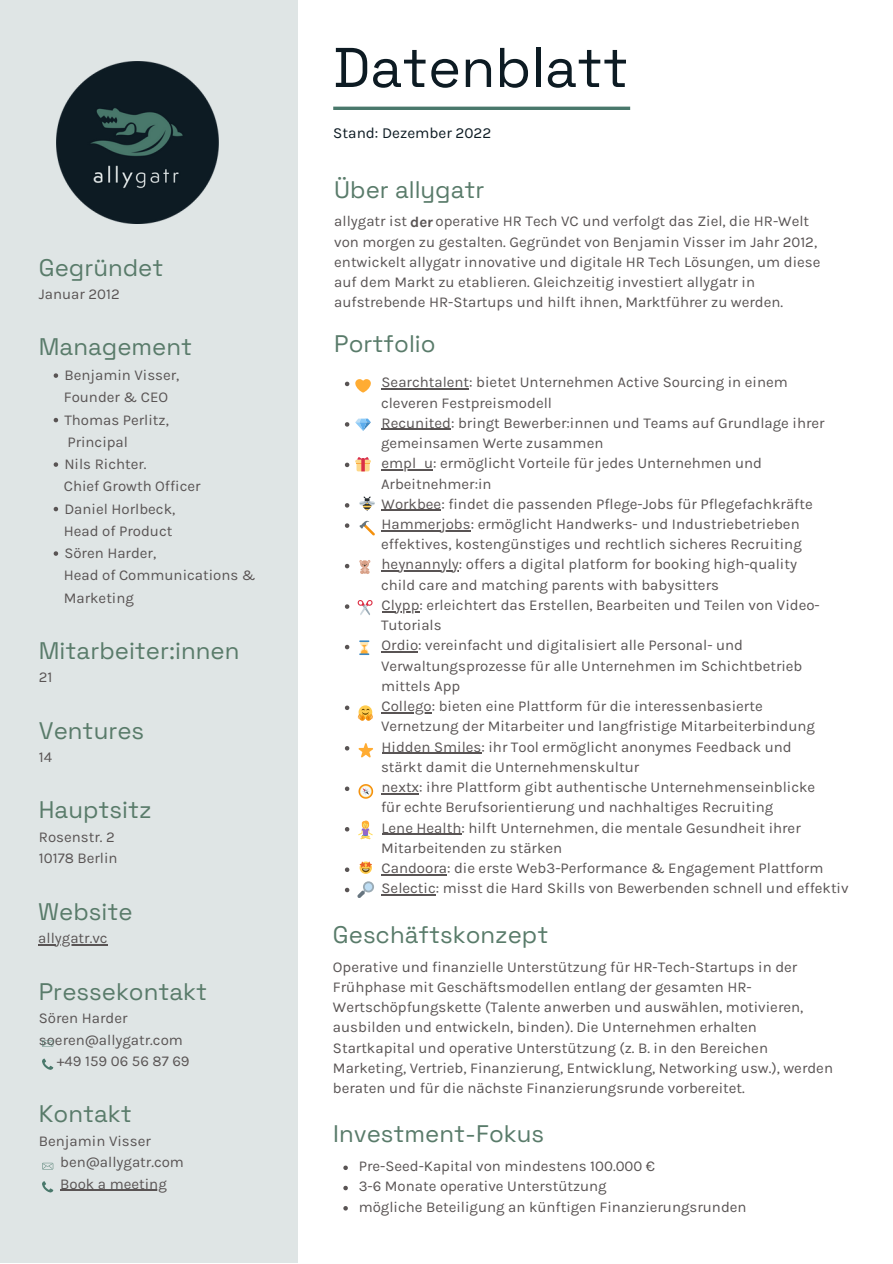
<style>
.page{position:relative;width:893px;height:1264px;background:#fff}
.page>*{position:absolute;margin:0;border:0;box-sizing:border-box;transform-origin:0 0}
.t1{font:55.8px "Space Grotesk";color:#0d1b23}
.t2{font:24px "Space Grotesk";color:#597b6a}
.t3{font:15.3px "Karla";color:#0d1b23}
.t4{font:15px/20.2px "Karla";color:#595454}
.s1{font-weight:700}
</style>
<div class="page">
<div style="left:0;top:0;width:298px;height:1262px;background:#dfe5e5"></div>
<hr style="left:333px;top:107px;width:297px;height:3px;background:#49786b">
<hr style="left:60px;top:1189px;width:107px;height:1px;background:#595454">
<svg style="left:42px;top:1181px;width:11px;height:11px"></svg>
<svg style="left:42px;top:1162px;width:11px;height:7px"></svg>
<svg style="left:42px;top:1058px;width:11px;height:11px"></svg>
<svg style="left:42px;top:1040px;width:11px;height:6px"></svg>
<img style="left:56px;top:61px;width:162px;height:162px">
<svg style="left:345px;top:381px;width:4px;height:5px"></svg>
<hr style="left:381px;top:388px;width:88px;height:1px;background:#595454">
<svg style="left:345px;top:422px;width:4px;height:4px"></svg>
<hr style="left:381px;top:429px;width:70px;height:1px;background:#595454">
<svg style="left:345px;top:462px;width:4px;height:5px"></svg>
<hr style="left:381px;top:469px;width:52px;height:1px;background:#595454">
<svg style="left:345px;top:503px;width:4px;height:4px"></svg>
<hr style="left:381px;top:510px;width:60px;height:1px;background:#595454">
<svg style="left:345px;top:523px;width:4px;height:5px"></svg>
<hr style="left:381px;top:530px;width:89px;height:1px;background:#595454">
<svg style="left:345px;top:564px;width:4px;height:4px"></svg>
<hr style="left:381px;top:570px;width:78px;height:1px;background:#595454">
<svg style="left:345px;top:604px;width:4px;height:5px"></svg>
<hr style="left:381px;top:611px;width:38px;height:1px;background:#595454">
<svg style="left:345px;top:645px;width:4px;height:4px"></svg>
<hr style="left:381px;top:651px;width:37px;height:1px;background:#595454">
<svg style="left:345px;top:705px;width:4px;height:5px"></svg>
<hr style="left:381px;top:712px;width:50px;height:1px;background:#595454">
<svg style="left:345px;top:746px;width:4px;height:4px"></svg>
<hr style="left:381px;top:752px;width:100px;height:2px;background:#595454">
<svg style="left:345px;top:786px;width:4px;height:5px"></svg>
<hr style="left:381px;top:793px;width:38px;height:1px;background:#595454">
<svg style="left:345px;top:827px;width:4px;height:4px"></svg>
<hr style="left:381px;top:833px;width:80px;height:1px;background:#595454">
<svg style="left:345px;top:867px;width:4px;height:5px"></svg>
<hr style="left:381px;top:874px;width:66px;height:1px;background:#595454">
<svg style="left:345px;top:887px;width:4px;height:5px"></svg>
<hr style="left:381px;top:894px;width:55px;height:1px;background:#595454">
<svg style="left:355px;top:379px;width:16px;height:13px"></svg>
<svg style="left:355px;top:418px;width:16px;height:13px"></svg>
<svg style="left:356px;top:457px;width:13px;height:14px"></svg>
<svg style="left:359px;top:496px;width:16px;height:15px"></svg>
<svg style="left:359px;top:520px;width:16px;height:15px"></svg>
<svg style="left:359px;top:560px;width:11px;height:14px"></svg>
<svg style="left:357px;top:600px;width:16px;height:15px"></svg>
<svg style="left:359px;top:640px;width:10px;height:15px"></svg>
<svg style="left:358px;top:705px;width:14px;height:14px"></svg>
<svg style="left:357px;top:708px;width:16px;height:13px"></svg>
<svg style="left:358px;top:743px;width:15px;height:14px"></svg>
<svg style="left:358px;top:784px;width:15px;height:14px"></svg>
<svg style="left:358px;top:820px;width:15px;height:19px"></svg>
<hr style="left:38px;top:944px;width:70px;height:1px;background:#595454">
<svg style="left:54px;top:373px;width:4px;height:5px"></svg>
<svg style="left:54px;top:418px;width:4px;height:4px"></svg>
<svg style="left:54px;top:462px;width:4px;height:5px"></svg>
<svg style="left:54px;top:507px;width:4px;height:4px"></svg>
<svg style="left:54px;top:551px;width:4px;height:5px"></svg>
<svg style="left:343px;top:1165px;width:5px;height:4px"></svg>
<svg style="left:343px;top:1185px;width:5px;height:5px"></svg>
<svg style="left:343px;top:1206px;width:5px;height:4px"></svg>
<svg style="left:359px;top:861px;width:13px;height:13px"></svg>
<svg style="left:359px;top:861px;width:13px;height:11px"></svg>
<svg style="left:357px;top:881px;width:17px;height:17px"></svg>
<h2 class="t2" style="left:39px;top:252px;width:126px">Gegründet</h2>
<p class="t4" style="left:39px;top:284px;width:82px">Januar 2012</p>
<h2 class="t2" style="left:39px;top:332px;width:155px">Management</h2>
<p class="t4" style="left:64px;top:365px;width:116px">Benjamin Visser,</p>
<p class="t4" style="left:64px;top:409px;width:106px">Thomas Perlitz,</p>
<p class="t4" style="left:64px;top:454px;width:84px">Nils Richter.</p>
<p class="t4" style="left:64px;top:498px;width:112px">Daniel Horlbeck,</p>
<p class="t4" style="left:64px;top:543px;width:93px">Sören Harder,</p>
<p class="t4" style="left:64px;top:387px;width:106px">Founder &amp; CEO</p>
<p class="t4" style="left:67px;top:432px;width:62px">Principal</p>
<p class="t4" style="left:64px;top:476px;width:138px">Chief Growth Officer</p>
<p class="t4" style="left:64px;top:520px;width:110px">Head of Product</p>
<p class="t4" style="left:64px;top:564px;width:193px;line-height:22.2px">Head of Communications &amp;<br>Marketing</p>
<h2 class="t2" style="left:39px;top:635px;width:202px">Mitarbeiter:innen</h2>
<p class="t4" style="left:39px;top:667px;width:15px">21</p>
<h2 class="t2" style="left:39px;top:715px;width:107px">Ventures</h2>
<p class="t4" style="left:39px;top:747px;width:15px">14</p>
<h2 class="t2" style="left:39px;top:794px;width:114px">Hauptsitz</h2>
<p class="t4" style="left:39px;top:826px;width:80px;line-height:21.3px">Rosenstr. 2<br>10178 Berlin</p>
<h2 class="t2" style="left:38px;top:896px;width:96px">Website</h2>
<p class="t4" style="left:38px;top:928px;width:71px">allygatr.vc</p>
<h2 class="t2" style="left:39px;top:976px;width:170px">Pressekontakt</h2>
<p class="t4" style="left:39px;top:1008px;width:90px">Sören Harder</p>
<p class="t4" style="left:39px;top:1029px;width:145px">soeren@allygatr.com</p>
<p class="t4" style="left:57px;top:1050px;width:134px">+49 159 06 56 87 69</p>
<h2 class="t2" style="left:39px;top:1098px;width:94px">Kontakt</h2>
<p class="t4" style="left:60px;top:1130px;width:125px;line-height:21.3px;text-indent:-21px">Benjamin Visser ben@allygatr.com<br>Book a meeting</p>
<h1 class="t1" style="left:333px;top:32px;width:297px">Datenblatt</h1>
<p class="t3" style="left:333px;top:124px;width:160px">Stand: Dezember 2022</p>
<h2 class="t2" style="left:334px;top:174px;width:152px">Über allygatr</h2>
<p class="t4" style="left:334px;top:211px;width:487px">allygatr ist <span class="s1">der</span> operative HR Tech VC und verfolgt das Ziel, die HR-Welt von morgen zu gestalten. Gegründet von Benjamin Visser im Jahr 2012, entwickelt allygatr innovative und digitale HR Tech Lösungen, um diese auf dem Markt zu etablieren. Gleichzeitig investiert allygatr in aufstrebende HR-Startups und hilft ihnen, Marktführer zu werden.</p>
<h2 class="t2" style="left:334px;top:328px;width:103px">Portfolio</h2>
<p class="t4" style="left:381px;top:372px;width:407px">Searchtalent: bietet Unternehmen Active Sourcing in einem</p>
<p class="t4" style="left:381px;top:412px;width:444px">Recunited: bringt Bewerber:innen und Teams auf Grundlage ihrer</p>
<p class="t4" style="left:381px;top:453px;width:382px">empl u: ermöglicht Vorteile für jedes Unternehmen und</p>
<p class="t4" style="left:381px;top:493px;width:432px">Workbee: findet die passenden Pflege-Jobs für Pflegefachkräfte<br>Hammerjobs: ermöglicht Handwerks- und Industriebetrieben</p>
<p class="t4" style="left:381px;top:554px;width:417px">heynannyly: offers a digital platform for booking high-quality</p>
<p class="t4" style="left:381px;top:595px;width:439px">Clypp: erleichtert das Erstellen, Bearbeiten und Teilen von Video-</p>
<p class="t4" style="left:381px;top:635px;width:363px">Ordio: vereinfacht und digitalisiert alle Personal- und</p>
<p class="t4" style="left:381px;top:392px;width:172px">cleveren Festpreismodell</p>
<p class="t4" style="left:381px;top:433px;width:224px">gemeinsamen Werte zusammen</p>
<p class="t4" style="left:381px;top:473px;width:112px">Arbeitnehmer:in</p>
<p class="t4" style="left:381px;top:534px;width:422px">effektives, kostengünstiges und rechtlich sicheres Recruiting</p>
<p class="t4" style="left:381px;top:574px;width:339px">child care and matching parents with babysitters</p>
<p class="t4" style="left:381px;top:615px;width:62px">Tutorials</p>
<p class="t4" style="left:381px;top:655px;width:423px">Verwaltungsprozesse für alle Unternehmen im Schichtbetrieb mittels App</p>
<p class="t4" style="left:381px;top:716px;width:435px">Vernetzung der Mitarbeiter und langfristige Mitarbeiterbindung</p>
<p class="t4" style="left:381px;top:756px;width:259px">stärkt damit die Unternehmenskultur</p>
<p class="t4" style="left:381px;top:797px;width:394px">für echte Berufsorientierung und nachhaltiges Recruiting</p>
<p class="t4" style="left:381px;top:837px;width:183px">Mitarbeitenden zu stärken</p>
<p class="t4" style="left:381px;top:696px;width:382px">Collego: bieten eine Plattform für die interessenbasierte</p>
<p class="t4" style="left:381px;top:736px;width:411px">Hidden Smiles: ihr Tool ermöglicht anonymes Feedback und</p>
<p class="t4" style="left:381px;top:777px;width:435px">nextx: ihre Plattform gibt authentische Unternehmenseinblicke</p>
<p class="t4" style="left:381px;top:817px;width:420px">Lene Health: hilft Unternehmen, die mentale Gesundheit ihrer</p>
<p class="t4" style="left:381px;top:858px;width:468px">Candoora: die erste Web3-Performance &amp; Engagement Plattform<br>Selectic: misst die Hard Skills von Bewerbenden schnell und effektiv</p>
<h2 class="t2" style="left:333px;top:919px;width:217px">Geschäftskonzept</h2>
<p class="t4" style="left:333px;top:956px;width:501px">Operative und finanzielle Unterstützung für HR-Tech-Startups in der Frühphase mit Geschäftsmodellen entlang der gesamten HR-Wertschöpfungskette (Talente anwerben und auswählen, motivieren, ausbilden und entwickeln, binden). Die Unternehmen erhalten Startkapital und operative Unterstützung (z. B. in den Bereichen Marketing, Vertrieb, Finanzierung, Entwicklung, Networking usw.), werden beraten und für die nächste Finanzierungsrunde vorbereitet.</p>
<h2 class="t2" style="left:333px;top:1118px;width:212px">Investment-Fokus</h2>
<p class="t4" style="left:358px;top:1155px;width:389px">Pre-Seed-Kapital von mindestens 100.000 €<br>3-6 Monate operative Unterstützung<br>mögliche Beteiligung an künftigen Finanzierungsrunden</p>
</div>
